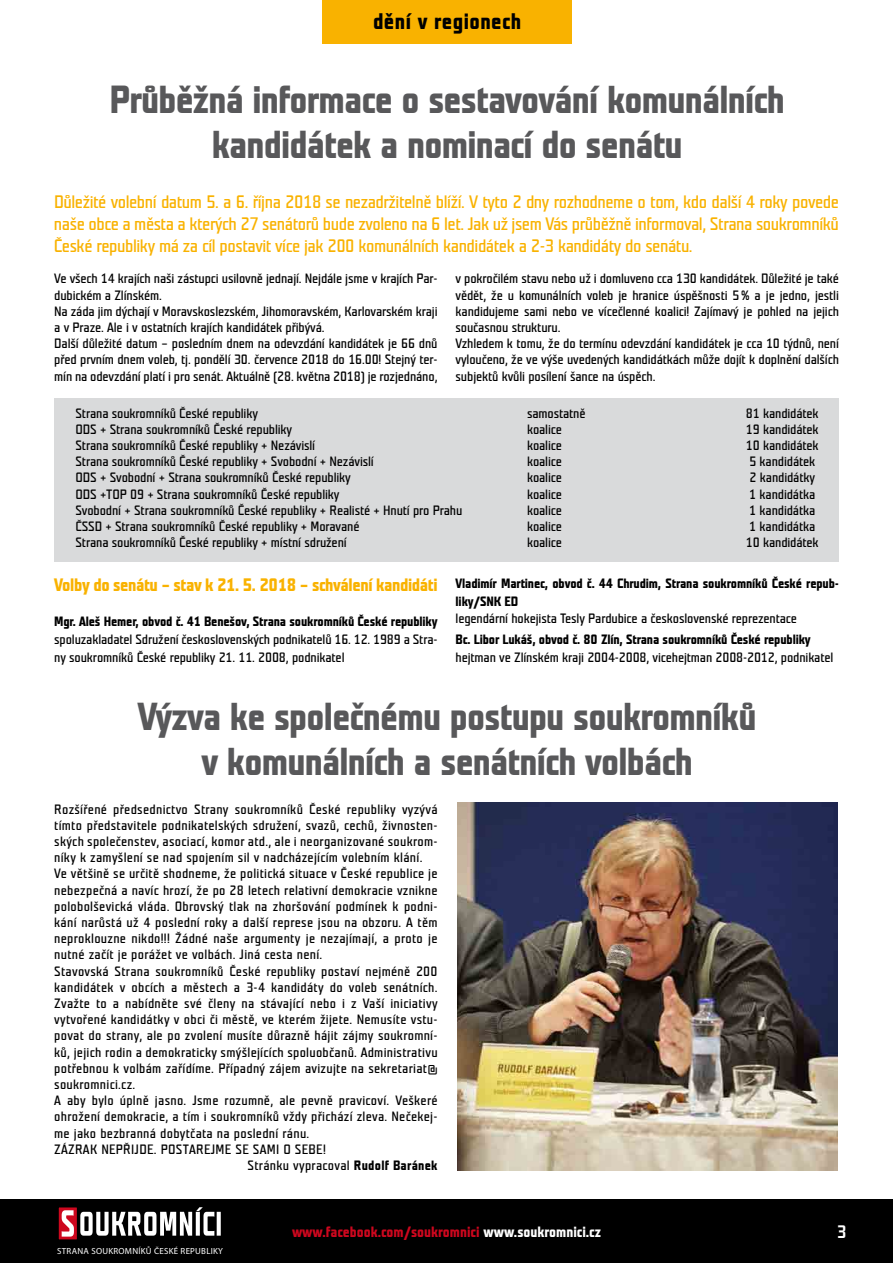
<style>
.page{position:relative;width:893px;height:1263px;background:#fff}
.page>*{position:absolute;margin:0;border:0;box-sizing:border-box;transform-origin:0 0}
.t1{font:700 39px/45px "Teuton Normal CE";letter-spacing:-.02em;color:#58585a;text-align:center}
.t2{font:700 22.5px "Teuton Normal CE";letter-spacing:.02em;color:#000}
.t3{font:18px/21.6px "Teuton Normal CE";letter-spacing:-.025em;color:#f9b200;text-align:justify}
.t4{font:700 18px "Teuton Normal CE";letter-spacing:-.02em;color:#f9b200}
.t5{font:18px "Teuton Fett";color:#fff}
.t6{font:700 15px "Teuton Normal CE";color:#cd071e}
.t7{font:13.5px/16.2px "Teuton Normal CE";letter-spacing:-.01em;color:#000}
.t8{font:13.5px "Teuton Normal CE";letter-spacing:.02em;color:#000}
.t9{font:700 13.5px/17.2px "Teuton Normal CE";letter-spacing:-.01em;color:#000}
.t10{font:8.85px "Myriad Pro";letter-spacing:.03em;color:#fff}
.s1{font-weight:700}
.s2{color:#fff}
</style>
<div class="page">
<div style="left:54px;top:399px;width:785px;height:163px;background:#d9dadb"></div>
<div style="left:0;top:1199px;width:893px;height:64px;background:#000"></div>
<div style="left:58px;top:1206px;width:20px;height:35px;background:#cd071e"></div>
<div style="left:56px;top:1205px;width:23px;height:37px;border:2px solid #000"></div>
<svg style="left:62px;top:1210px;width:12px;height:26px"></svg>
<svg style="left:80px;top:1207px;width:141px;height:28px"></svg>
<div style="left:322px;top:0;width:250px;height:43px;background:#f9b200"></div>
<img style="left:457px;top:803px;width:380px;height:367px">
<h2 class="t2" style="left:373px;top:10px;width:150px">dění v regionech</h2>
<h1 class="t1" style="left:110px;top:78px;width:677px">Průběžná informace o sestavování komunálních kandidátek a nominací do senátu</h1>
<p class="t3" style="left:54px;top:192px;width:786px">Důležité volební datum 5. a 6. října 2018 se nezadržitelně blíží. V tyto 2 dny rozhodneme o tom, kdo další 4 roky povede naše obce a města a kterých 27 senátorů bude zvoleno na 6 let. Jak už jsem Vás průběžně informoval, Strana soukromníků České republiky má za cíl postavit více jak 200 komunálních kandidátek a 2-3 kandidáty do senátu.</p>
<p class="t7" style="left:54px;top:271px;width:385px">Ve všech 14 krajích naši zástupci usilovně jednají. Nejdále jsme v krajích Par&shy;dubickém a Zlínském.<br>Na záda jim dýchají v Moravskoslezském, Jihomoravském, Karlovarském kraji a v Praze. Ale i v ostatních krajích kandidátek přibývá.<br>Další důležité datum – posledním dnem na odevzdání kandidátek je 66 dnů před prvním dnem voleb, tj. pondělí 30. července 2018 do 16.00! Stejný ter&shy;mín na odevzdání platí i pro senát. Aktuálně (28. května 2018) je rozjednáno,</p>
<p class="t7" style="left:456px;top:271px;width:385px">v pokročilém stavu nebo už i domluveno cca 130 kandidátek. Důležité je také vědět, že u komunálních voleb je hranice úspěšnosti 5% a je jedno, jestli kandidujeme sami nebo ve vícečlenné koalici! Zajímavý je pohled na jejich současnou strukturu.<br>Vzhledem k tomu, že do termínu odevzdání kandidátek je cca 10 týdnů, není vyloučeno, že ve výše uvedených kandidátkách může dojít k doplnění dalších subjektů kvůli posílení šance na úspěch.</p>
<p class="t7" style="left:75px;top:405px;width:184px">Strana soukromníků České republiky</p>
<p class="t7" style="left:527px;top:405px;width:60px">samostatně</p>
<p class="t7" style="left:746px;top:405px;width:74px">81 kandidátek</p>
<p class="t7" style="left:75px;top:422px;width:218px">ODS + Strana soukromníků České republiky</p>
<p class="t7" style="left:527px;top:422px;width:36px">koalice</p>
<p class="t7" style="left:746px;top:422px;width:74px">19 kandidátek</p>
<p class="t7" style="left:75px;top:438px;width:241px">Strana soukromníků České republiky + Nezávislí</p>
<p class="t7" style="left:527px;top:438px;width:36px">koalice</p>
<p class="t7" style="left:746px;top:438px;width:74px">10 kandidátek</p>
<p class="t7" style="left:75px;top:454px;width:300px">Strana soukromníků České republiky + Svobodní + Nezávislí</p>
<p class="t7" style="left:527px;top:454px;width:36px">koalice</p>
<p class="t7" style="left:749px;top:454px;width:67px">5 kandidátek</p>
<p class="t7" style="left:75px;top:470px;width:277px">ODS + Svobodní + Strana soukromníků České republiky</p>
<p class="t7" style="left:527px;top:470px;width:36px">koalice</p>
<p class="t7" style="left:750px;top:470px;width:67px">2 kandidátky</p>
<p class="t7" style="left:75px;top:486px;width:266px">ODS +TOP 09 + Strana soukromníků České republiky</p>
<p class="t7" style="left:527px;top:486px;width:36px">koalice</p>
<p class="t7" style="left:749px;top:486px;width:68px">1 kandidátka</p>
<p class="t7" style="left:75px;top:503px;width:388px">Svobodní + Strana soukromníků České republiky + Realisté + Hnutí pro Prahu</p>
<p class="t7" style="left:527px;top:503px;width:36px">koalice</p>
<p class="t7" style="left:749px;top:503px;width:68px">1 kandidátka</p>
<p class="t7" style="left:75px;top:519px;width:286px">ČSSD + Strana soukromníků České republiky + Moravané</p>
<p class="t7" style="left:527px;top:519px;width:36px">koalice</p>
<p class="t7" style="left:749px;top:519px;width:68px">1 kandidátka</p>
<p class="t7" style="left:75px;top:535px;width:273px">Strana soukromníků České republiky + místní sdružení</p>
<p class="t7" style="left:527px;top:535px;width:36px">koalice</p>
<p class="t7" style="left:746px;top:535px;width:74px">10 kandidátek</p>
<h3 class="t4" style="left:54px;top:576px;width:385px">Volby do senátu – stav k 21. 5. 2018 – schválení kandidáti</h3>
<p class="t9" style="left:54px;top:614px;width:385px">Mgr. Aleš Hemer, obvod č. 41 Benešov, Strana soukromníků České republiky</p>
<p class="t7" style="left:54px;top:631px;width:385px;line-height:17.5px">spoluzakladatel Sdružení československých podnikatelů 16. 12. 1989 a Stra&shy;ny soukromníků České republiky 21. 11. 2008, podnikatel</p>
<p class="t9" style="left:456px;top:575px;width:385px">Vladimír Martinec, obvod č. 44 Chrudim, Strana soukromníků České repub&shy;liky/SNK ED</p>
<p class="t7" style="left:456px;top:610px;width:343px">legendární hokejista Tesly Pardubice a československé reprezentace</p>
<p class="t9" style="left:456px;top:632px;width:357px">Bc. Libor Lukáš, obvod č. 80 Zlín, Strana soukromníků České republiky</p>
<p class="t7" style="left:456px;top:649px;width:379px">hejtman ve Zlínském kraji 2004-2008, vicehejtman 2008-2012, podnikatel</p>
<h1 class="t1" style="left:138px;top:696px;width:620px">Výzva ke společnému postupu soukromníků v komunálních a senátních volbách</h1>
<p class="t8" style="left:54px;top:802px;width:385px">Rozšířené předsednictvo Strany soukromníků České republiky vyzývá</p>
<p class="t8" style="left:54px;top:818px;width:385px">tímto představitele podnikatelských sdružení, svazů, cechů, živnosten-</p>
<p class="t8" style="left:54px;top:834px;width:385px">ských společenstev, asociací, komor atd., ale i neorganizované soukrom-</p>
<p class="t8" style="left:54px;top:851px;width:370px">níky k zamyšlení se nad spojením sil v nadcházejícím volebním klání.</p>
<p class="t8" style="left:54px;top:867px;width:385px">Ve většině se určitě shodneme, že politická situace v České republice je</p>
<p class="t8" style="left:54px;top:883px;width:385px">nebezpečná a navíc hrozí, že po 28 letech relativní demokracie vznikne</p>
<p class="t8" style="left:54px;top:899px;width:385px">polobolševická vláda. Obrovský tlak na zhoršování podmínek k podni-</p>
<p class="t8" style="left:54px;top:915px;width:385px">kání narůstá už 4 poslední roky a další represe jsou na obzoru. A těm</p>
<p class="t8" style="left:54px;top:932px;width:385px">neproklouzne nikdo!!! Žádné naše argumenty je nezajímají, a proto je</p>
<p class="t8" style="left:54px;top:948px;width:270px">nutné začít je porážet ve volbách. Jiná cesta není.</p>
<p class="t8" style="left:54px;top:964px;width:385px">Stavovská Strana soukromníků České republiky postaví nejméně 200</p>
<p class="t8" style="left:54px;top:980px;width:385px">kandidátek v obcích a městech a 3-4 kandidáty do voleb senátních.</p>
<p class="t8" style="left:54px;top:996px;width:385px">Zvažte to a nabídněte své členy na stávající nebo i z Vaší iniciativy</p>
<p class="t8" style="left:54px;top:1013px;width:385px">vytvořené kandidátky v obci či městě, ve kterém žijete. Nemusíte vstu-</p>
<p class="t8" style="left:54px;top:1029px;width:385px">povat do strany, ale po zvolení musíte důrazně hájit zájmy soukromní-</p>
<p class="t8" style="left:54px;top:1045px;width:385px">ků, jejich rodin a demokraticky smýšlejících spoluobčanů. Administrativu</p>
<p class="t8" style="left:54px;top:1061px;width:385px">potřebnou k volbám zařídíme. Případný zájem avizujte na sekretariat@</p>
<p class="t8" style="left:54px;top:1077px;width:83px">soukromnici.cz.</p>
<p class="t8" style="left:54px;top:1094px;width:385px">A aby bylo úplně jasno. Jsme rozumně, ale pevně pravicoví. Veškeré</p>
<p class="t8" style="left:54px;top:1110px;width:385px">ohrožení demokracie, a tím i soukromníků vždy přichází zleva. Nečekej-</p>
<p class="t8" style="left:54px;top:1126px;width:257px">me jako bezbranná dobytčata na poslední ránu.</p>
<p class="t8" style="left:54px;top:1142px;width:273px">ZÁZRAK NEPŘIJDE. POSTAREJME SE SAMI O SEBE!</p>
<p class="t8" style="left:248px;top:1158px;width:192px">Stránku vypracoval <span class="s1">Rudolf Baránek</span></p>
<p class="t10" style="left:57px;top:1245px;width:167px">STRANA SOUKROMNÍKŮ ČESKÉ REPUBLIKY</p>
<p class="t6" style="left:292px;top:1224px;width:310px">www.facebook.com/soukromnici <span class="s2">www.soukromnici.cz</span></p>
<h3 class="t5" style="left:837px;top:1223px;width:11px">3</h3>
</div>
